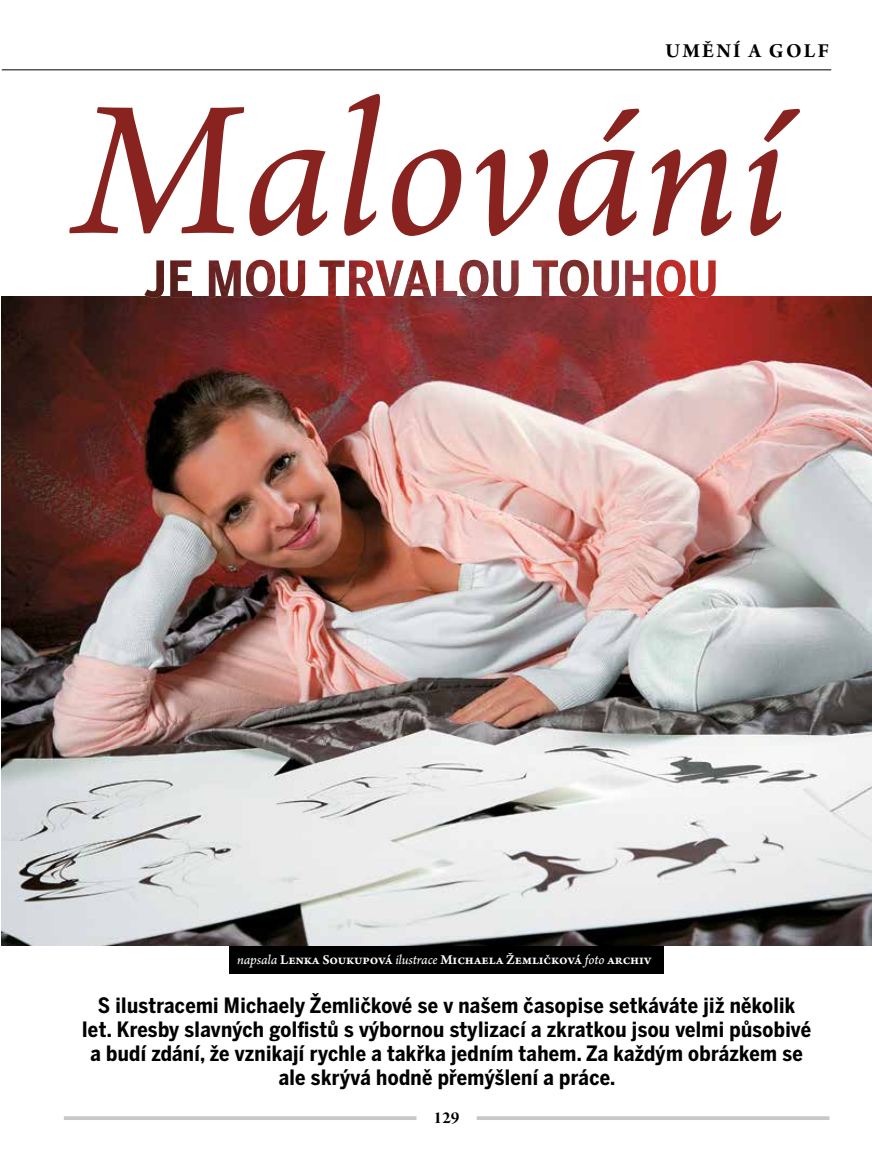
<style>
.page{position:relative;width:872px;height:1149px;background:#fff}
.page>*{position:absolute;margin:0;border:0;box-sizing:border-box;transform-origin:0 0}
.t1{font:700 condensed 21px/24px "Benton Sans";letter-spacing:.015em;color:#000;text-align:center}
.t2{font:21px "Arno Pro Bold Subhead";letter-spacing:.11em;color:#000}
.t3{font:18px "Arno Pro Bold Display";color:#000}
.t4{font:14.25px "Arno Pro Smbd Sm Text";letter-spacing:-.005em;color:#fff}
.s1{font-family:"Arno Pro Italic Sm Text"}
</style>
<div class="page">
<hr style="left:2px;top:69px;width:829px;height:1px;background:#000">
<img style="left:2px;top:296px;width:870px;height:649px">
<div style="left:229px;top:945px;width:434px;height:28px;background:#000"></div>
<img style="left:144px;top:260px;width:571px;height:38px">
<svg style="left:64px;top:1116px;width:352px;height:3px"></svg>
<svg style="left:477px;top:1116px;width:352px;height:3px"></svg>
<svg style="left:69px;top:94px;width:731px;height:142px"></svg>
<p class="t2" style="left:665px;top:39px;width:165px">UMĚNÍ A GOLF</p>
<p class="t4" style="left:237px;top:950px;width:416px"><span class="s1">napsala</span> Lenka Soukupová <span class="s1">ilustrace</span> Michaela Žemličková <span class="s1">foto</span> archiv</p>
<p class="t1" style="left:82px;top:992px;width:730px">S ilustracemi Michaely Žemličkové se v našem časopise setkáváte již několik let. Kresby slavných golfistů s výbornou stylizací a zkratkou jsou velmi působivé a budí zdání, že vznikají rychle a takřka jedním tahem. Za každým obrázkem se ale skrývá hodně přemýšlení a práce.</p>
<p class="t3" style="left:433px;top:1107px;width:28px">129</p>
</div>
